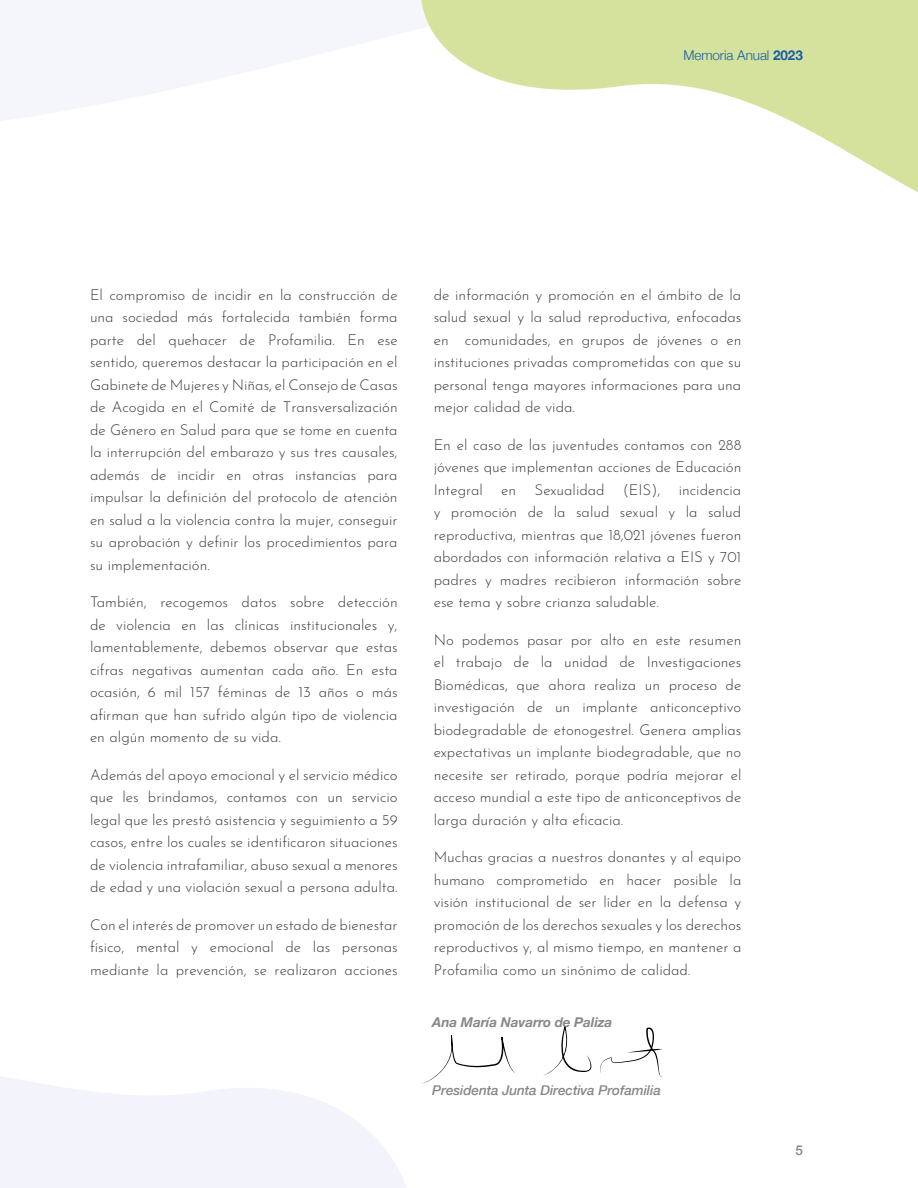
<style>
.page{position:relative;width:918px;height:1188px;background:#fff}
.page>*{position:absolute;margin:0;border:0;box-sizing:border-box;transform-origin:0 0}
.t1{font:100 15px/22.5px "Josefin Sans";color:#3c3c3b;text-align:justify}
.t2{font:italic 500 13.5px "Helvetica Neue";letter-spacing:-.005em;color:#878787}
.t3{font:italic 700 13.5px "Helvetica Neue";letter-spacing:-.005em;color:#878787}
.t4{font:300 13.5px "Helvetica Neue";letter-spacing:-.005em;color:#195da9}
.t5{font:500 13.5px "Helvetica Neue";color:#878787}
.s1{font-weight:700}
</style>
<div class="page">
<svg style="left:0;top:1076px;width:406px;height:112px;fill:#f3f4fb"></svg>
<svg style="left:421px;top:0;width:497px;height:192px;fill:#d4e29d"></svg>
<svg style="left:422px;top:1035px;width:93px;height:49px"></svg>
<svg style="left:543px;top:1026px;width:119px;height:51px"></svg>
<p class="t4" style="left:683px;top:44px;width:121px">Memoria Anual <span class="s1">2023</span></p>
<p class="t1" style="left:90px;top:282px;width:309px">El compromiso de incidir en la construcción de una sociedad más fortalecida también forma parte del quehacer de Profamilia. En ese sentido, queremos destacar la participación en el Gabinete de Mujeres y Niñas, el Consejo de Casas de Acogida en el Comité de Transversalización de Género en Salud para que se tome en cuenta la interrupción del embarazo y sus tres causales, además de incidir en otras instancias para impulsar la definición del protocolo de atención en salud a la violencia contra la mujer, conseguir su aprobación y definir los procedimientos para su implementación.</p>
<p class="t1" style="left:90px;top:590px;width:309px">También, recogemos datos sobre detección de violencia en las clínicas institucionales y, lamentablemente, debemos observar que estas cifras negativas aumentan cada año. En esta ocasión, 6 mil 157 féminas de 13 años o más afirman que han sufrido algún tipo de violencia en algún momento de su vida.</p>
<p class="t1" style="left:90px;top:762px;width:309px">Además del apoyo emocional y el servicio médico que les brindamos, contamos con un servicio legal que les prestó asistencia y seguimiento a 59 casos, entre los cuales se identificaron situaciones de violencia intrafamiliar, abuso sexual a menores de edad y una violación sexual a persona adulta.</p>
<p class="t1" style="left:90px;top:912px;width:309px">Con el interés de promover un estado de bienestar físico, mental y emocional de las personas mediante la prevención, se realizaron acciones</p>
<p class="t1" style="left:434px;top:282px;width:309px">de información y promoción en el ámbito de la salud sexual y la salud reproductiva, enfocadas en comunidades, en grupos de jóvenes o en instituciones privadas comprometidas con que su personal tenga mayores informaciones para una mejor calidad de vida.</p>
<p class="t1" style="left:434px;top:432px;width:309px">En el caso de las juventudes contamos con 288 jóvenes que implementan acciones de Educación Integral en Sexualidad (EIS), incidencia y promoción de la salud sexual y la salud reproductiva, mientras que 18,021 jóvenes fueron abordados con información relativa a EIS y 701 padres y madres recibieron información sobre ese tema y sobre crianza saludable.</p>
<p class="t1" style="left:434px;top:627px;width:309px">No podemos pasar por alto en este resumen el trabajo de la unidad de Investigaciones Biomédicas, que ahora realiza un proceso de investigación de un implante anticonceptivo biodegradable de etonogestrel. Genera amplias expectativas un implante biodegradable, que no necesite ser retirado, porque podría mejorar el acceso mundial a este tipo de anticonceptivos de larga duración y alta eficacia.</p>
<p class="t1" style="left:434px;top:845px;width:309px">Muchas gracias a nuestros donantes y al equipo humano comprometido en hacer posible la visión institucional de ser líder en la defensa y promoción de los derechos sexuales y los derechos reproductivos y, al mismo tiempo, en mantener a Profamilia como un sinónimo de calidad.</p>
<p class="t3" style="left:432px;top:1012px;width:182px">Ana María Navarro de Paliza</p>
<p class="t2" style="left:432px;top:1079px;width:230px">Presidenta Junta Directiva Profamilia</p>
<p class="t5" style="left:795px;top:1139px;width:9px">5</p>
</div>
